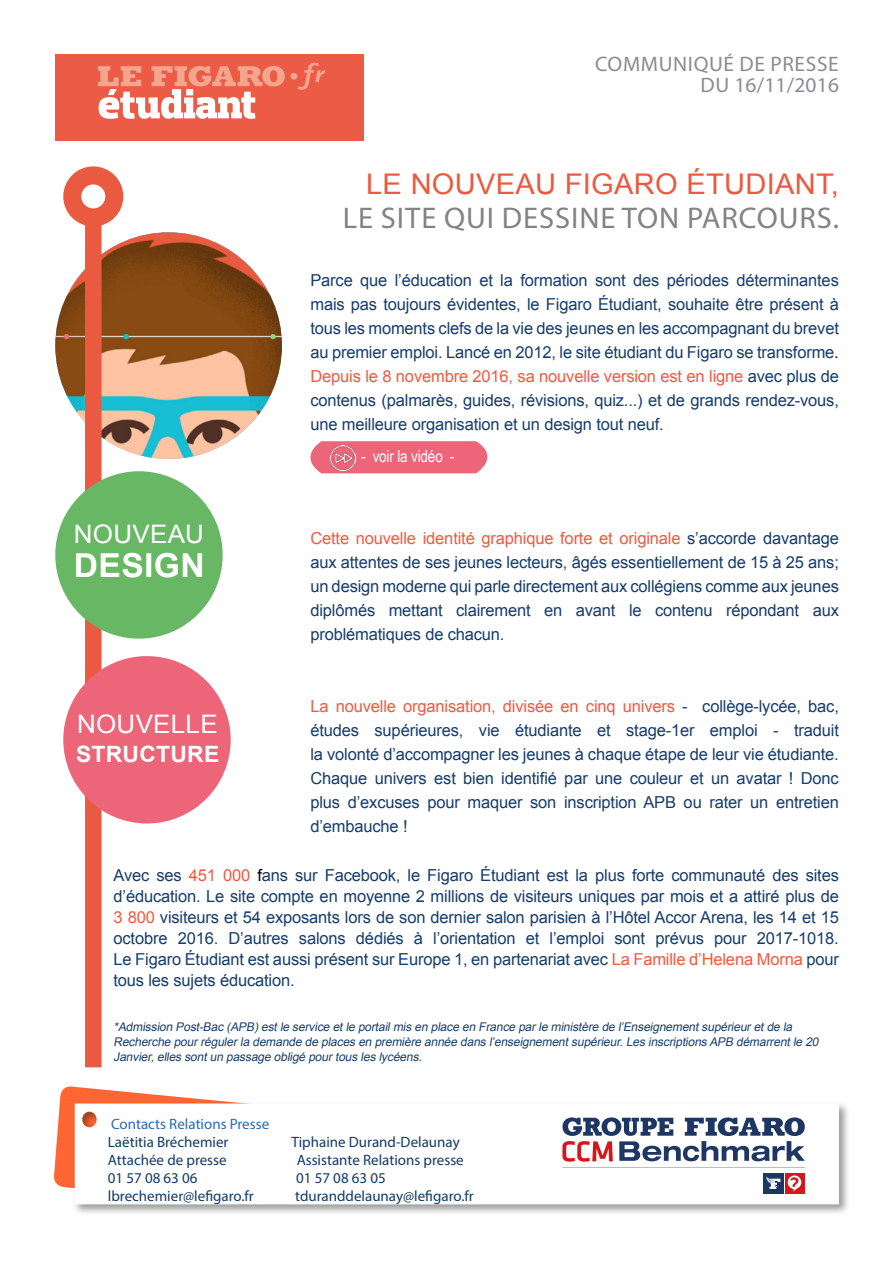
<style>
.page{position:relative;width:893px;height:1263px;background:#fff}
.page>*{position:absolute;margin:0;border:0;box-sizing:border-box;transform-origin:0 0}
.t1{font:700 33px "Arial";letter-spacing:.01em;color:#fff}
.t2{font:30px "Myriad Pro";letter-spacing:.03em;color:#838382}
.t3{font:28.5px "Arial";letter-spacing:.01em;color:#ea5a40}
.t4{font:25.5px "Arial";letter-spacing:.01em;color:#fff}
.t5{font:700 22.5px "Arial";letter-spacing:.01em;color:#fff}
.t6{font:21px/21px "Myriad Pro";letter-spacing:.03em;color:#8a8b93;text-align:right}
.t7{font:16.5px/24px "Arial";letter-spacing:-.01em;color:#173d6b;text-align:justify}
.t8{font:16.5px "Arial Narrow";letter-spacing:-.01em;color:#fff}
.t9{font:15px "Myriad Pro";color:#113b6a}
.t10{font:15px "Myriad Pro";color:#2a6ab2}
.t11{font:italic 12px/15px "Arial";color:#173d6b}
.s1{color:#000}
.s2{color:#f15941}
</style>
<div class="page">
<svg style="left:54px;top:1086px;width:166px;height:102px"></svg>
<div style="left:72px;top:1101px;width:778px;height:115px;background:#000;opacity:.4"></div>
<svg style="left:75px;top:1103px;width:764px;height:101px"></svg>
<svg style="left:562px;top:1117px;width:243px;height:77px"></svg>
<div style="left:55px;top:54px;width:309px;height:86px;background:#eb5b45"></div>
<svg style="left:98px;top:66px;width:187px;height:53px"></svg>
<svg style="left:297px;top:63px;width:29px;height:27px"></svg>
<div style="left:291px;top:73px;width:6px;height:7px;background:#f5a58d;border-radius:50%"></div>
<div style="left:63px;top:166px;width:60px;height:60px;border:18px solid #ea5a40;border-radius:50%"></div>
<img style="left:55px;top:232px;width:227px;height:227px;border-radius:113px">
<div style="left:85px;top:217px;width:17px;height:850px;background:#ea5a40"></div>
<div style="left:63px;top:656px;width:168px;height:167px;background:#ec6579;border-radius:50%"></div>
<div style="left:55px;top:471px;width:168px;height:168px;background:#68b765;border-radius:50%"></div>
<svg style="left:310px;top:441px;width:178px;height:32px;background:#ed6e81"></svg>
<img style="left:331px;top:446px;width:24px;height:24px">
<p class="t6" style="left:595px;top:53px;width:245px">COMMUNIQUÉ DE PRESSE<br>DU 16/11/2016</p>
<h3 class="t3" style="left:366px;top:166px;width:474px">LE NOUVEAU FIGARO ÉTUDIANT,</h3>
<h2 class="t2" style="left:343px;top:199px;width:498px">LE SITE QUI DESSINE TON PARCOURS.</h2>
<p class="t7" style="left:310px;top:269px;width:530px">Parce que l’éducation et la formation sont des périodes déterminantes mais pas toujours évidentes, le Figaro Étudiant, souhaite être présent à tous les moments clefs de la vie des jeunes en les accompagnant du brevet au premier emploi. Lancé en 2012, le site étudiant du Figaro se transforme<span class="s1">.<br></span><span class="s2">Depuis le 8 novembre 2016, sa nouvelle version est en ligne</span> avec plus de contenus (palmarès, guides, révisions, quiz...) et de grands rendez-vous, une meilleure organisation et un design tout neuf.</p>
<h3 class="t4" style="left:74px;top:517px;width:132px">NOUVEAU</h3>
<h1 class="t1" style="left:74px;top:543px;width:132px">DESIGN</h1>
<h3 class="t4" style="left:77px;top:708px;width:142px">NOUVELLE</h3>
<h3 class="t5" style="left:76px;top:739px;width:145px">STRUCTURE</h3>
<p class="t8" style="left:361px;top:444px;width:95px">- voir la vidéo -</p>
<p class="t7" style="left:310px;top:527px;width:530px"><span class="s2">Cette nouvelle identité graphique forte et originale</span> s’accorde davantage aux attentes de ses jeunes lecteurs, âgés essentiellement de 15 à 25 ans; un design moderne qui parle directement aux collégiens comme aux jeunes diplômés mettant clairement en avant le contenu répondant aux problématiques de chacun.</p>
<p class="t7" style="left:310px;top:695px;width:530px"><span class="s2">La nouvelle organisation, divisée en cinq univers</span> - collège-lycée, bac, études supérieures, vie étudiante et stage-1er emploi - traduit la volonté d’accompagner les jeunes à chaque étape de leur vie étudiante.<br>Chaque univers est bien identifié par une couleur et un avatar ! Donc plus d’excuses pour maquer son inscription APB ou rater un entretien d’embauche !</p>
<p class="t7" style="left:114px;top:865px;width:727px;line-height:21px">Avec ses <span class="s2">451 000</span> <span class="s1">f</span>ans sur Facebook, le Figaro Étudiant est la plus forte communauté des sites d’éducation. Le site compte en moyenne 2 millions de visiteurs uniques par mois et a attiré plus de <span class="s2">3 800</span> visiteurs et 54 exposants lors de son dernier salon parisien à l’Hôtel Accor Arena, les 14 et 15 octobre 2016. D’autres salons dédiés à l’orientation et l’emploi sont prévus pour 2017-1018.<br>Le Figaro Étudiant est aussi présent sur Europe 1, en partenariat avec <span class="s2">La Famille d’Helena Morna</span> pour tous les sujets éducation.</p>
<p class="t11" style="left:114px;top:1020px;width:709px">*Admission Post-Bac (APB)estle service etle portailmis en place en France parle ministère de l’Enseignementsupérieuretde la<br>Recherche pourrégulerla demande de places en première année dans l’enseignementsupérieur.Les inscriptions APB démarrentle 20<br>Janvier,elles sontun passage obligé pourtous les lycéens.</p>
<p class="t10" style="left:111px;top:1114px;width:160px">Contacts Relations Presse</p>
<p class="t9" style="left:108px;top:1132px;width:122px">Laëtitia Bréchemier</p>
<p class="t9" style="left:291px;top:1132px;width:170px">Tiphaine Durand-Delaunay</p>
<p class="t9" style="left:108px;top:1150px;width:120px">Attachée de presse</p>
<p class="t9" style="left:297px;top:1150px;width:169px">Assistante Relations presse</p>
<p class="t9" style="left:108px;top:1168px;width:91px">01 57 08 63 06</p>
<p class="t9" style="left:296px;top:1168px;width:91px">01 57 08 63 05</p>
<p class="t9" style="left:108px;top:1186px;width:147px">lbrechemier@lefigaro.fr</p>
<p class="t9" style="left:295px;top:1186px;width:180px">tduranddelaunay@lefigaro.fr</p>
</div>
